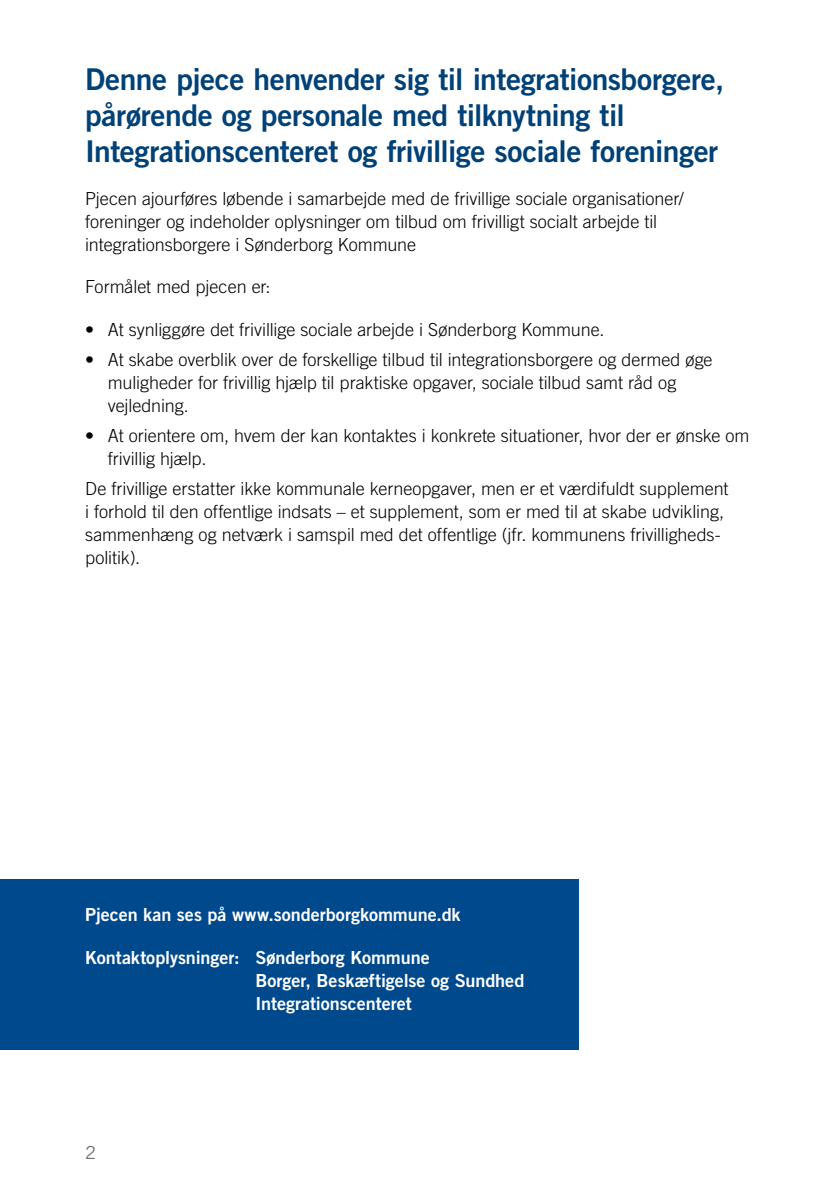
<style>
.page{position:relative;width:840px;height:1191px;background:#fff}
.page>*{position:absolute;margin:0;border:0;box-sizing:border-box;transform-origin:0 0}
.H3_Rubrik_Forord{font:30px/36px "Trade Gothic LT Std Bd 2";letter-spacing:-.015em;color:#004177}
.P_BRØD{font:300 18px/23px "Trade Gothic LT Std";letter-spacing:-.005em;color:#000}
.P_BRØD-2{font:18px/23px "Trade Gothic LT Std Bd 2";color:#fff}
.t1{font:18px "Trade Gothic LT Std";color:#706f6f}
</style>
<div class="page">
<div style="left:0;top:879px;width:578px;height:170px;background:#00498d"></div>
<h3 class="H3_Rubrik_Forord" style="left:85px;top:60px;width:640px">Denne pjece henvender sig til integrationsborgere, pårørende og personale med tilknytning til<br>Integrationscenteret og frivillige sociale foreninger</h3>
<p class="P_BRØD" style="left:85px;top:186px;width:600px">Pjecen ajourføres løbende i samarbejde med de frivillige sociale organisationer/ foreninger og indeholder oplysninger om tilbud om frivilligt socialt arbejde til integrationsborgere i Sønderborg Kommune</p>
<p class="P_BRØD" style="left:85px;top:275px;width:187px">Formålet med pjecen er:</p>
<p class="P_BRØD" style="left:85px;top:318px;width:520px">• At synliggøre det frivillige sociale arbejde i Sønderborg Kommune.</p>
<p class="P_BRØD" style="left:108px;top:348px;width:606px;text-indent:-23px">• At skabe overblik over de forskellige tilbud til integrationsborgere og dermed øge muligheder for frivillig hjælp til praktiske opgaver, sociale tilbud samt råd og vejledning.</p>
<p class="P_BRØD" style="left:108px;top:424px;width:643px;text-indent:-23px">• At orientere om, hvem der kan kontaktes i konkrete situationer, hvor der er ønske om frivillig hjælp.</p>
<p class="P_BRØD" style="left:85px;top:476px;width:644px">De frivillige erstatter ikke kommunale kerneopgaver, men er et værdifuldt supplement i forhold til den offentlige indsats – et supplement, som er med til at skabe udvikling, sammenhæng og netværk i samspil med det offentlige (jfr. kommunens frivilligheds&shy;politik).</p>
<p class="P_BRØD-2" style="left:85px;top:903px;width:377px">Pjecen kan ses på www.sonderborgkommune.dk</p>
<p class="P_BRØD-2" style="left:255px;top:946px;width:270px;text-indent:-170px">Kontaktoplysninger: Sønderborg Kommune<br>Borger, Beskæftigelse og Sundhed<br>Integrationscenteret</p>
<p class="t1" style="left:85px;top:1141px;width:12px">2</p>
</div>
